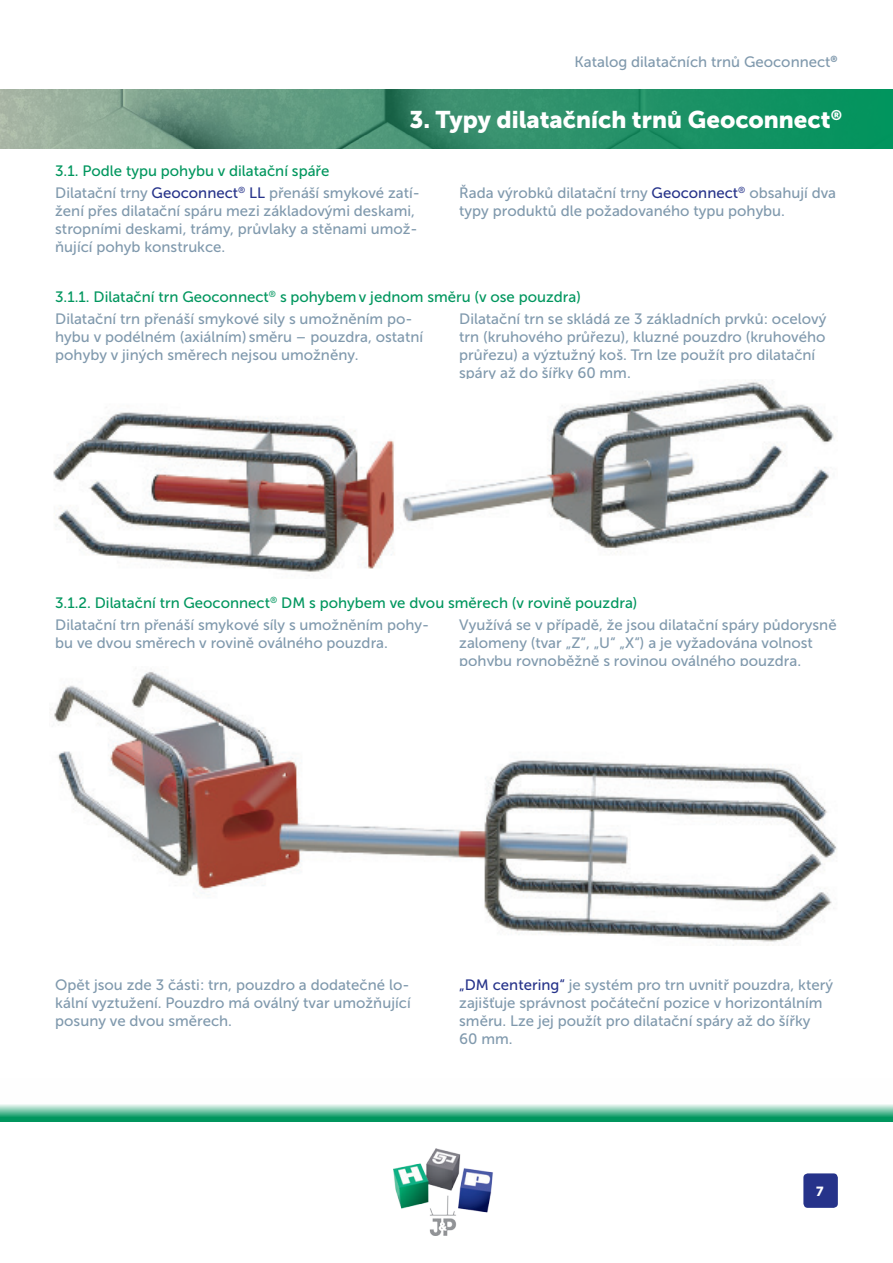
<style>
.page{position:relative;width:893px;height:1263px;background:#fff}
.page>*{position:absolute;margin:0;border:0;box-sizing:border-box;transform-origin:0 0}
.t1{font:24px "Museo Sans Cyrl 900";color:#fff}
.t2{font:15px/18px "Museo Sans 500";color:#8099ad}
.t3{font:15px/22.5px "Museo Sans 500";color:#00965e}
.t4{font:13.2px "Museo Sans Cyrl 900";color:#fff}
.s1{color:#8099ad}
.s2{color:#26338a}
</style>
<div class="page">
<svg style="left:0;top:89px;width:893px;height:60px;background:#459675"></svg>
<img style="left:393px;top:1149px;width:100px;height:87px">
<svg style="left:0;top:1104px;width:893px;height:18px;background:#5cbb98"></svg>
<img style="left:53px;top:380px;width:781px;height:196px">
<img style="left:54px;top:671px;width:783px;height:275px">
<div style="left:802px;top:1172px;width:37px;height:37px;background:#26338a;border-radius:5px"></div>
<div style="left:801px;top:1171px;width:39px;height:39px;border:2px solid #fff;border-radius:5px"></div>
<p class="t2" style="left:575px;top:52px;width:265px">Katalog dilatačních trnů Geoconnect<sup>®</sup></p>
<h1 class="t1" style="left:409px;top:106px;width:434px">3. Typy dilatačních trnů Geoconnect<sup>®</sup></h1>
<p class="t3" style="left:55px;top:159px;width:366px">3.1. Podle typu pohybu v dilatační spáře<br><span class="s1">Dilatační trny</span> <span class="s2">Geoconnect</span><sup>®</sup> <span class="s2">LL</span> <span class="s1">přenáší smykové zatí-</span></p>
<p class="t2" style="left:55px;top:202px;width:364px">žení přes dilatační spáru mezi základovými deskami, stropními deskami, trámy, průvlaky a stěnami umož&shy;ňující pohyb konstrukce.</p>
<p class="t2" style="left:459px;top:184px;width:378px">Řada výrobků dilatační trny <span class="s2">Geoconnect</span><sup>®</sup> obsahují dva typy produktů dle požadovaného typu pohybu.</p>
<p class="t3" style="left:55px;top:285px;width:527px">3.1.1. Dilatační trn Geoconnect<sup>®</sup> s pohybemv jednom směru (v ose pouzdra)<br><span class="s1">Dilatační trn přenáší smykové sily s umožněním po-</span></p>
<p class="t2" style="left:55px;top:328px;width:369px">hybu v podélném (axiálním) směru – pouzdra, ostatní pohyby v jiných směrech nejsou umožněny.</p>
<p class="t2" style="left:459px;top:310px;width:369px">Dilatační trn se skládá ze 3 základních prvků: ocelový trn (kruhového průřezu), kluzné pouzdro (kruhového průřezu) a výztužný koš. Trn lze použít pro dilatační spáry až do šířky 60 mm.</p>
<p class="t3" style="left:55px;top:591px;width:584px">3.1.2. Dilatační trn Geoconnect<sup>®</sup> DM s pohybem ve dvou směrech (v rovině pouzdra)<br><span class="s1">Dilatační trn přenáší smykové síly s umožněním pohy-</span></p>
<p class="t2" style="left:55px;top:634px;width:334px">bu ve dvou směrech v rovině oválného pouzdra.</p>
<p class="t2" style="left:459px;top:616px;width:379px">Využívá se v případě, že jsou dilatační spáry půdorysně zalomeny (tvar „Z“, „U“ „X“) a je vyžadována volnost pohybu rovnoběžně s rovinou oválného pouzdra.</p>
<p class="t2" style="left:55px;top:976px;width:357px;text-align:justify">Opět jsou zde 3 části: trn, pouzdro a dodatečné lo&shy;kální vyztužení. Pouzdro má oválný tvar umožňující posuny ve dvou směrech.</p>
<p class="t2" style="left:459px;top:976px;width:375px"><span class="s2">„DM centering“</span> je systém pro trn uvnitř pouzdra, který zajišťuje správnost počáteční pozice v horizontálním směru. Lze jej použít pro dilatační spáry až do šířky<br>60 mm.</p>
<p class="t4" style="left:816px;top:1183px;width:9px">7</p>
</div>
